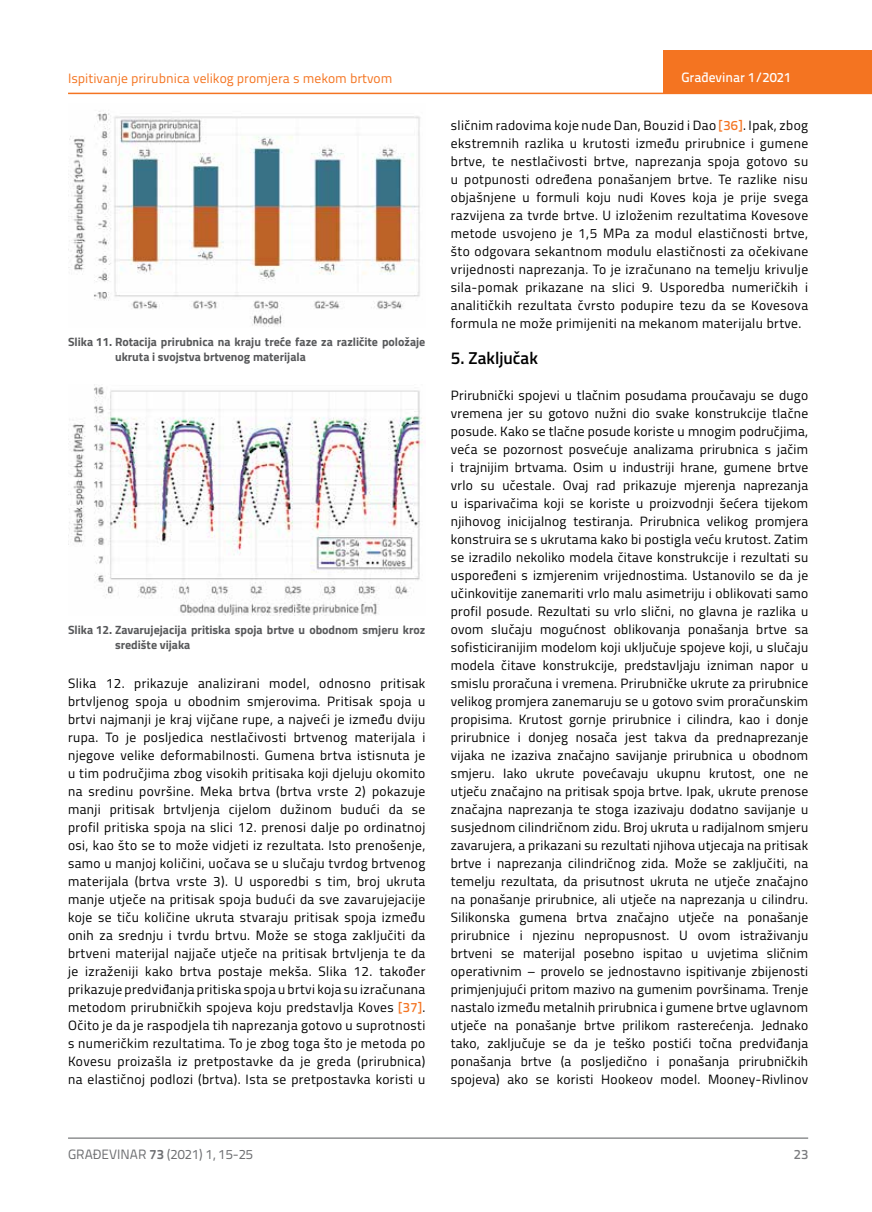
<style>
.page{position:relative;width:872px;height:1212px;background:#fff}
.page>*{position:absolute;margin:0;border:0;box-sizing:border-box;transform-origin:0 0}
.t1{font:600 17.25px "Titillium";color:#000}
.t2{font:13.5px/18px "Titillium";letter-spacing:.03em;color:#000;text-align:justify}
.t3{font:13.5px "Titillium Text 22 L";color:#f47421}
.t4{font:13.5px "Titillium Text 22 L";color:#6d6e71}
.t5{font:500 13.5px "Titillium Text 22 L";color:#fff}
.t6{font:500 13.5px "Titillium Text 22 L";color:#797a7d}
.t7{font:700 12px/15px "Titillium";color:#58595b}
.s1{font-family:"Titillium Text 22 L";font-weight:500;color:#f47421}
.s2{font-weight:700}
</style>
<div class="page">
<hr style="left:68px;top:93px;width:804px;height:1px;background:#f47421">
<div style="left:663px;top:50px;width:209px;height:44px;background:#f47421"></div>
<hr style="left:68px;top:1138px;width:740px;height:1px;background:#58595b">
<img style="left:68px;top:111px;width:352px;height:216px">
<img style="left:68px;top:385px;width:357px;height:231px">
<p class="t3" style="left:68px;top:68px;width:326px">Ispitivanje prirubnica velikog promjera s mekom brtvom</p>
<p class="t7" style="left:115px;top:333px;width:312px;text-indent:-47px">Slika 11. Rotacija prirubnica na kraju treće faze za različite položaje ukruta i svojstva brtvenog materijala</p>
<p class="t7" style="left:115px;top:622px;width:312px;text-indent:-47px">Slika 12. Zavarujejacija pritiska spoja brtve u obodnom smjeru kroz središte vijaka</p>
<p class="t2" style="left:68px;top:674px;width:359px">Slika 12. prikazuje analizirani model, odnosno pritisak brtvljenog spoja u obodnim smjerovima. Pritisak spoja u brtvi najmanji je kraj vijčane rupe, a najveći je između dviju rupa. To je posljedica nestlačivosti brtvenog materijala i njegove velike deformabilnosti. Gumena brtva istisnuta je u tim područjima zbog visokih pritisaka koji djeluju okomito na sredinu površine. Meka brtva (brtva vrste 2) pokazuje manji pritisak brtvljenja cijelom dužinom budući da se profil pritiska spoja na slici 12. prenosi dalje po ordinatnoj osi, kao što se to može vidjeti iz rezultata. Isto prenošenje, samo u manjoj količini, uočava se u slučaju tvrdog brtvenog materijala (brtva vrste 3). U usporedbi s tim, broj ukruta manje utječe na pritisak spoja budući da sve zavarujejacije koje se tiču količine ukruta stvaraju pritisak spoja između onih za srednju i tvrdu brtvu. Može se stoga zaključiti da brtveni materijal najjače utječe na pritisak brtvljenja te da je izraženiji kako brtva postaje mekša. Slika 12. također prikazuje predviđanja pritiska spoja u brtvi koja su izračunana metodom prirubničkih spojeva koju predstavlja Koves <span class="s1">[37]</span>.<br>Očito je da je raspodjela tih naprezanja gotovo u suprotnosti s numeričkim rezultatima. To je zbog toga što je metoda po Kovesu proizašla iz pretpostavke da je greda (prirubnica) na elastičnoj podlozi (brtva). Ista se pretpostavka koristi u</p>
<p class="t5" style="left:681px;top:67px;width:111px">Građevinar 1/2021</p>
<p class="t2" style="left:451px;top:115px;width:359px">sličnim radovima koje nude Dan, Bouzid i Dao <span class="s1">[36]</span>. Ipak, zbog ekstremnih razlika u krutosti između prirubnice i gumene brtve, te nestlačivosti brtve, naprezanja spoja gotovo su u potpunosti određena ponašanjem brtve. Te razlike nisu objašnjene u formuli koju nudi Koves koja je prije svega razvijena za tvrde brtve. U izloženim rezultatima Kovesove metode usvojeno je 1,5 MPa za modul elastičnosti brtve, što odgovara sekantnom modulu elastičnosti za očekivane vrijednosti naprezanja. To je izračunano na temelju krivulje sila-pomak prikazane na slici 9. Usporedba numeričkih i analitičkih rezultata čvrsto podupire tezu da se Kovesova formula ne može primijeniti na mekanom materijalu brtve.</p>
<p class="t1" style="left:451px;top:345px;width:89px">5. Zaključak</p>
<p class="t2" style="left:451px;top:385px;width:359px">Prirubnički spojevi u tlačnim posudama proučavaju se dugo vremena jer su gotovo nužni dio svake konstrukcije tlačne posude. Kako se tlačne posude koriste u mnogim područjima, veća se pozornost posvećuje analizama prirubnica s jačim i trajnijim brtvama. Osim u industriji hrane, gumene brtve vrlo su učestale. Ovaj rad prikazuje mjerenja naprezanja u isparivačima koji se koriste u proizvodnji šećera tijekom njihovog inicijalnog testiranja. Prirubnica velikog promjera konstruira se s ukrutama kako bi postigla veću krutost. Zatim se izradilo nekoliko modela čitave konstrukcije i rezultati su uspoređeni s izmjerenim vrijednostima. Ustanovilo se da je učinkovitije zanemariti vrlo malu asimetriju i oblikovati samo profil posude. Rezultati su vrlo slični, no glavna je razlika u ovom slučaju mogućnost oblikovanja ponašanja brtve sa sofisticiranijim modelom koji uključuje spojeve koji, u slučaju modela čitave konstrukcije, predstavljaju izniman napor u smislu proračuna i vremena. Prirubničke ukrute za prirubnice velikog promjera zanemaruju se u gotovo svim proračunskim propisima. Krutost gornje prirubnice i cilindra, kao i donje prirubnice i donjeg nosača jest takva da prednaprezanje vijaka ne izaziva značajno savijanje prirubnica u obodnom smjeru. Iako ukrute povećavaju ukupnu krutost, one ne utječu značajno na pritisak spoja brtve. Ipak, ukrute prenose značajna naprezanja te stoga izazivaju dodatno savijanje u susjednom cilindričnom zidu. Broj ukruta u radijalnom smjeru zavarujera, a prikazani su rezultati njihova utjecaja na pritisak brtve i naprezanja cilindričnog zida. Može se zaključiti, na temelju rezultata, da prisutnost ukruta ne utječe značajno na ponašanje prirubnice, ali utječe na naprezanja u cilindru.<br>Silikonska gumena brtva značajno utječe na ponašanje prirubnice i njezinu nepropusnost. U ovom istraživanju brtveni se materijal posebno ispitao u uvjetima sličnim operativnim – provelo se jednostavno ispitivanje zbijenosti primjenjujući pritom mazivo na gumenim površinama. Trenje nastalo između metalnih prirubnica i gumene brtve uglavnom utječe na ponašanje brtve prilikom rasterećenja. Jednako tako, zaključuje se da je teško postići točna predviđanja ponašanja brtve (a posljedično i ponašanja prirubničkih spojeva) ako se koristi Hookeov model. Mooney-Rivlinov</p>
<p class="t4" style="left:68px;top:1144px;width:186px">GRAĐEVINAR <span class="s2">73</span> (2021) 1, 15-25</p>
<p class="t6" style="left:794px;top:1144px;width:16px">23</p>
</div>
